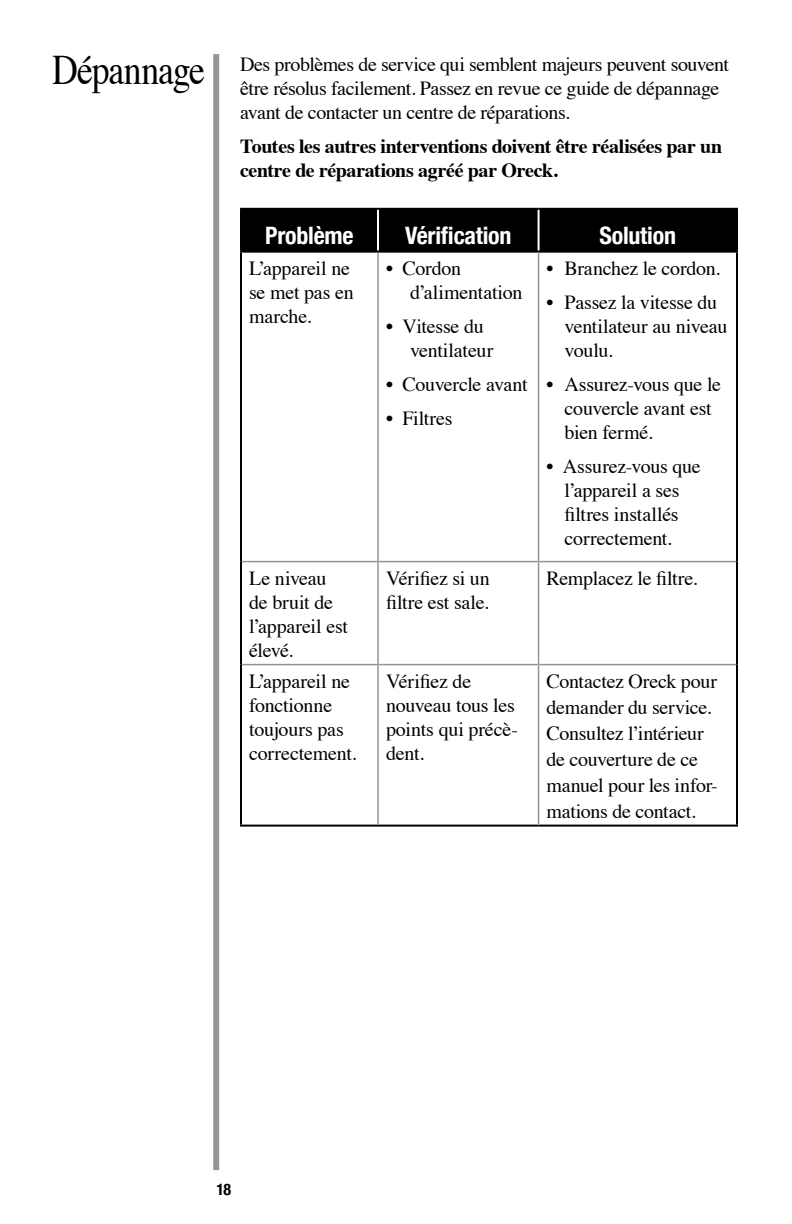
<style>
.page{position:relative;width:792px;height:1224px;background:#fff}
.page>*{position:absolute;margin:0;border:0;box-sizing:border-box;transform-origin:0 0}
.t1{font:700 condensed 24px "Helvetica Neue";letter-spacing:-.01em;color:#fff}
.t2{font:20px/24px "Times";letter-spacing:-.015em;color:#000}
.t3{font:700 20px/24px "Times";letter-spacing:-.02em;color:#000}
.t4{font:700 condensed 16px "Helvetica Neue";color:#000}
.s1{font-size:42px}
</style>
<div class="page">
<div style="left:213px;top:54px;width:6px;height:1116px;background:#939598"></div>
<div style="left:242px;top:210px;width:494px;height:41px;background:#000"></div>
<hr style="left:240px;top:208px;width:138px;height:2px;background:#000">
<hr style="left:240px;top:210px;width:2px;height:41px;background:#000">
<hr style="left:378px;top:208px;width:161px;height:2px;background:#000">
<hr style="left:539px;top:208px;width:199px;height:2px;background:#000">
<hr style="left:736px;top:210px;width:2px;height:41px;background:#000">
<hr style="left:377px;top:210px;width:2px;height:41px;background:#fff">
<hr style="left:538px;top:210px;width:2px;height:41px;background:#fff">
<hr style="left:240px;top:251px;width:138px;height:2px;background:#000">
<hr style="left:240px;top:253px;width:2px;height:309px;background:#000">
<hr style="left:378px;top:251px;width:161px;height:2px;background:#000">
<hr style="left:539px;top:251px;width:199px;height:2px;background:#000">
<hr style="left:736px;top:253px;width:2px;height:309px;background:#000">
<hr style="left:240px;top:562px;width:2px;height:103px;background:#000">
<hr style="left:736px;top:562px;width:2px;height:103px;background:#000">
<hr style="left:240px;top:665px;width:2px;height:160px;background:#000">
<hr style="left:736px;top:665px;width:2px;height:160px;background:#000">
<hr style="left:240px;top:825px;width:138px;height:2px;background:#000">
<hr style="left:378px;top:825px;width:161px;height:2px;background:#000">
<hr style="left:539px;top:825px;width:199px;height:2px;background:#000">
<hr style="left:377px;top:253px;width:2px;height:308px;background:#939598">
<hr style="left:538px;top:253px;width:1px;height:308px;background:#939598">
<hr style="left:242px;top:561px;width:136px;height:1px;background:#939598">
<hr style="left:378px;top:561px;width:161px;height:1px;background:#939598">
<hr style="left:377px;top:562px;width:2px;height:102px;background:#939598">
<hr style="left:539px;top:561px;width:197px;height:1px;background:#939598">
<hr style="left:538px;top:562px;width:1px;height:102px;background:#939598">
<hr style="left:242px;top:664px;width:136px;height:1px;background:#939598">
<hr style="left:378px;top:664px;width:161px;height:1px;background:#939598">
<hr style="left:377px;top:665px;width:2px;height:160px;background:#939598">
<hr style="left:539px;top:664px;width:197px;height:1px;background:#939598">
<hr style="left:538px;top:665px;width:1px;height:160px;background:#939598">
<p class="t2" style="left:240px;top:50px;width:491px;text-indent:-188px"><span class="s1">Dépannage</span> Des problèmes de service qui semblent majeurs peuvent souvent être résolus facilement. Passez en revue ce guide de dépannage avant de contacter un centre de réparations.</p>
<p class="t3" style="left:240px;top:132px;width:484px">Toutes les autres interventions doivent être réalisées par un centre de réparations agréé par Oreck.</p>
<p class="t1" style="left:265px;top:221px;width:90px">Problème</p>
<p class="t1" style="left:405px;top:221px;width:108px">Vérification</p>
<p class="t1" style="left:600px;top:221px;width:78px">Solution</p>
<p class="t2" style="left:249px;top:254px;width:106px">L’appareil ne se met pas en marche.</p>
<p class="t2" style="left:410px;top:254px;width:114px;text-indent:-24px">• Cordon d’alimentation</p>
<p class="t2" style="left:410px;top:312px;width:85px;text-indent:-24px">• Vitesse du ventilateur</p>
<p class="t2" style="left:386px;top:370px;width:143px">• Couvercle avant</p>
<p class="t2" style="left:386px;top:404px;width:68px">• Filtres</p>
<p class="t2" style="left:547px;top:254px;width:175px">• Branchez le cordon.</p>
<p class="t2" style="left:565px;top:288px;width:164px;text-indent:-18px">• Passez la vitesse du ventilateur au niveau voulu.</p>
<p class="t2" style="left:565px;top:370px;width:158px;text-indent:-18px">• Assurez-vous que le couvercle avant est bien fermé.</p>
<p class="t2" style="left:547px;top:452px;width:156px;text-align:center">• Assurez-vous que l’appareil a ses filtres installés correctement.</p>
<p class="t2" style="left:249px;top:564px;width:101px">Le niveau de bruit de l’appareil est élevé.</p>
<p class="t2" style="left:386px;top:564px;width:105px">Vérifiez si un filtre est sale.</p>
<p class="t2" style="left:547px;top:564px;width:152px">Remplacez le filtre.</p>
<p class="t2" style="left:249px;top:667px;width:109px">L’appareil ne fonctionne toujours pas correctement.</p>
<p class="t2" style="left:386px;top:667px;width:134px">Vérifiez de nouveau tous les points qui précè&shy;dent.</p>
<p class="t2" style="left:547px;top:666px;width:173px;line-height:26px">Contactez Oreck pour demander du service.<br>Consultez l’intérieur de couverture de ce manuel pour les infor&shy;mations de contact.</p>
<p class="t4" style="left:216px;top:1180px;width:16px">18</p>
</div>
